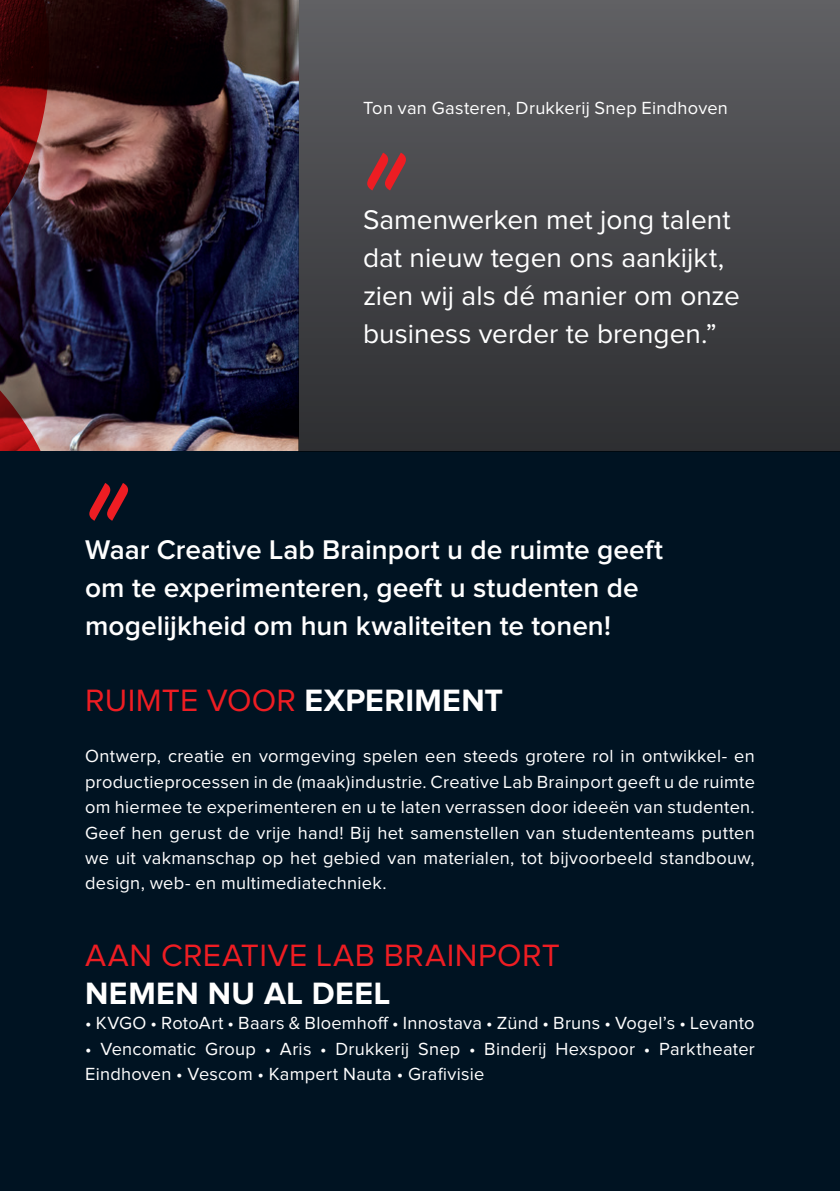
<style>
.page{position:relative;width:840px;height:1191px;background:#fff}
.page>*{position:absolute;margin:0;border:0;box-sizing:border-box;transform-origin:0 0}
.t1{font:32px "Proxima Nova";letter-spacing:.015em;color:#ee1d23}
.t2{font:700 32px "Proxima Nova";letter-spacing:.015em;color:#fff}
.t3{font:600 28px/38.2px "Proxima Nova";color:#fff}
.t4{font:28px/38.2px "Proxima Nova";color:#fff}
.t5{font:18.2px/25.4px "Proxima Nova";letter-spacing:.015em;color:#fff;text-align:justify}
.s1{font-weight:700;color:#fff}
</style>
<div class="page">
<img style="left:71px;top:0;width:228px;height:452px">
<img style="left:0;top:0;width:71px;height:452px">
<div style="left:0;top:452px;width:839px;height:739px;background:#001322"></div>
<div style="left:299px;top:0;width:540px;height:452px;background:linear-gradient(to bottom,#606063,#2d2e31)"></div>
<svg style="left:367px;top:153px;width:38px;height:37px"></svg>
<p class="t5" style="left:363px;top:96px;width:366px">Ton van Gasteren, Drukkerij Snep Eindhoven</p>
<h2 class="t4" style="left:363px;top:201px;width:378px">Samenwerken met jong talent dat nieuw tegen ons aankijkt, zien wij als dé manier om onze business verder te brengen.”</h2>
<h2 class="t3" style="left:85px;top:532px;width:579px">Waar Creative Lab Brainport u de ruimte geeft om te experimenteren, geeft u studenten de mogelijkheid om hun kwaliteiten te tonen!</h2>
<h1 class="t1" style="left:85px;top:686px;width:419px">RUIMTE VOOR <span class="s1">EXPERIMENT</span></h1>
<p class="t5" style="left:85px;top:744px;width:671px">Ontwerp, creatie en vormgeving spelen een steeds grotere rol in ontwikkel- en productieprocessen in de (maak)industrie. Creative Lab Brainport geeft u de ruimte om hiermee te experimenteren en u te laten verrassen door ideeën van studenten.<br>Geef hen gerust de vrije hand! Bij het samenstellen van studententeams putten we uit vakmanschap op het gebied van materialen, tot bijvoorbeeld standbouw, design, web- en multimediatechniek.</p>
<h1 class="t1" style="left:85px;top:940px;width:476px">AAN CREATIVE LAB BRAINPORT</h1>
<h1 class="t2" style="left:85px;top:978px;width:307px">NEMEN NU AL DEEL</h1>
<p class="t5" style="left:85px;top:1011px;width:670px">• KVGO • RotoArt • Baars &amp; Bloemhoff • Innostava • Zünd • Bruns • Vogel’s • Levanto</p>
<p class="t5" style="left:85px;top:1036px;width:670px">• Vencomatic Group • Aris • Drukkerij Snep • Binderij Hexspoor • Parktheater<br>Eindhoven • Vescom • Kampert Nauta • Grafivisie</p>
</div>
